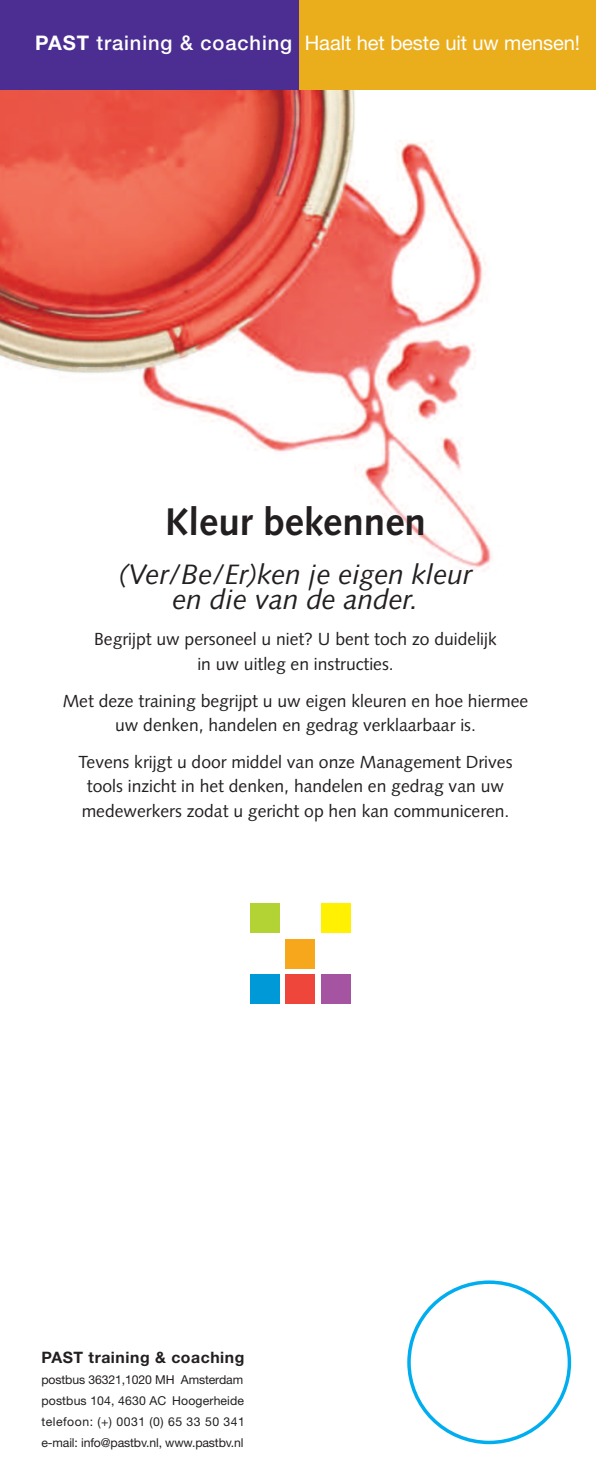
<style>
.page{position:relative;width:596px;height:1474px;background:#fff}
.page>*{position:absolute;margin:0;border:0;box-sizing:border-box;transform-origin:0 0}
.t1{font:700 38.5px "Syntax";color:#231f20}
.t2{font:italic 28px/24.5px "Syntax";color:#231f20;text-align:center}
.t3{font:20.12px "Helvetica Neue";letter-spacing:-.005em;color:#fff}
.t4{font:17.5px/24.5px "Syntax";color:#231f20;text-align:center}
.t5{font:700 15.75px "Helvetica Neue";letter-spacing:.035em;color:#231f20}
.t6{font:12.25px/21px "Helvetica Neue";letter-spacing:-.01em;color:#231f20}
.s1{font-weight:700}
.s2{font-weight:500}
</style>
<div class="page">
<img style="left:0;top:89px;width:595px;height:483px">
<div style="left:250px;top:903px;width:29px;height:30px;background:#b3d234"></div>
<div style="left:321px;top:903px;width:29px;height:30px;background:#fff101"></div>
<div style="left:285px;top:938px;width:30px;height:30px;background:#f7a71c"></div>
<div style="left:250px;top:974px;width:29px;height:30px;background:#0099d8"></div>
<div style="left:285px;top:974px;width:30px;height:30px;background:#ef463c"></div>
<div style="left:321px;top:974px;width:29px;height:30px;background:#a454a1"></div>
<div style="left:298px;top:0;width:297px;height:89px;background:#eaae1d"></div>
<div style="left:0;top:0;width:299px;height:89px;background:#4c2e92"></div>
<svg style="left:407px;top:1280px;width:163px;height:164px"></svg>
<p class="t3" style="left:35px;top:36px;width:546px"><span class="s1">PAST</span> <span class="s2">training &amp; coaching</span> Haalt het beste uit uw mensen!</p>
<h1 class="t1" style="left:165px;top:506px;width:262px">Kleur bekennen</h1>
<h2 class="t2" style="left:119px;top:565px;width:355px">(Ver/Be/Er)ken je eigen kleur en die van de ander.</h2>
<p class="t4" style="left:94px;top:628px;width:404px">Begrijpt uw personeel u niet? U bent toch zo duidelijk in uw uitleg en instructies.</p>
<p class="t4" style="left:63px;top:690px;width:466px">Met deze training begrijpt u uw eigen kleuren en hoe hiermee uw denken, handelen en gedrag verklaarbaar is.</p>
<p class="t4" style="left:78px;top:751px;width:435px">Tevens krijgt u door middel van onze Management Drives tools inzicht in het denken, handelen en gedrag van uw medewerkers zodat u gericht op hen kan communiceren.</p>
<p class="t5" style="left:41px;top:1351px;width:204px">PAST training &amp; coaching</p>
<p class="t6" style="left:41px;top:1370px;width:205px">postbus 36321,1020 MH Amsterdam postbus 104, 4630 AC Hoogerheide telefoon: (+) 0031 (0) 65 33 50 341 e-mail: info@pastbv.nl, www.pastbv.nl</p>
</div>
